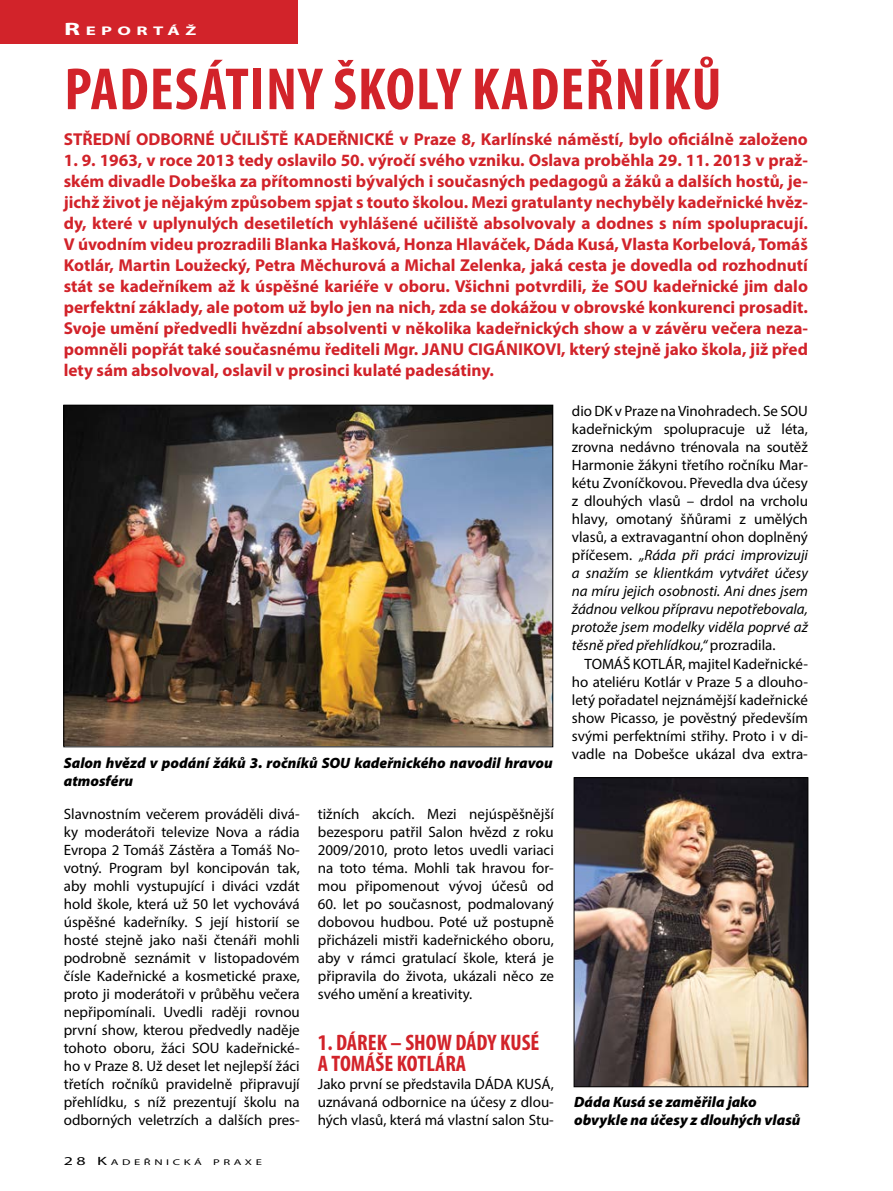
<style>
.page{position:relative;width:893px;height:1191px;background:#fff}
.page>*{position:absolute;margin:0;border:0;box-sizing:border-box;transform-origin:0 0}
.t1{font:700 condensed 60px "Myriad Pro";letter-spacing:.02em;color:#d2232a}
.t2{font:700 condensed 22.5px/21px "Myriad Pro";color:#d2232a}
.t3{font:700 17.25px/21px "Myriad Pro";color:#d2232a;text-align:justify}
.t4{font:15px/18px "Myriad Pro";color:#000;text-align:justify}
.t5{font:italic 900 15px/18px "Myriad Pro";color:#000}
.t6{font:700 12.6px "Myriad Pro";letter-spacing:.285em;color:#fff;scale:1.5 1}
.t7{font:8.4px "Myriad Pro";letter-spacing:.285em;color:#000;scale:1.5 1}
.s1{font-size:18px}
.s2{font-size:12px}
.s3{font-style:italic}
</style>
<div class="page">
<div style="left:0;top:0;width:298px;height:44px;background:#d2232a"></div>
<img style="left:65px;top:407px;width:486px;height:338px">
<img style="left:576px;top:779px;width:230px;height:306px">
<div style="left:574px;top:777px;width:234px;height:310px;border:1px solid #000"></div>
<p class="t6" style="left:64px;top:23px;width:90px"><span class="s1">r</span>EPORTÁŽ</p>
<h1 class="t1" style="left:64px;top:52px;width:659px">PADESÁTINY ŠKOLY KADEŘNÍKŮ</h1>
<p class="t3" style="left:64px;top:128px;width:746px">STŘEDNÍ ODBORNÉ UČILIŠTĚ KADEŘNICKÉ v Praze 8, Karlínské náměstí, bylo oficiálně založeno</p>
<p class="t3" style="left:64px;top:149px;width:746px">1. 9. 1963, v roce 2013 tedy oslavilo 50. výročí svého vzniku. Oslava proběhla 29. 11. 2013 v praž&shy;ském divadle Dobeška za přítomnosti bývalých i současných pedagogů a žáků a dalších hostů, je&shy;jichž život je nějakým způsobem spjat s touto školou. Mezi gratulanty nechyběly kadeřnické hvěz&shy;dy, které v uplynulých desetiletích vyhlášené učiliště absolvovaly a dodnes s ním spolupracují.<br>V úvodním videu prozradili Blanka Hašková, Honza Hlaváček, Dáda Kusá, Vlasta Korbelová, Tomáš Kotlár, Martin Loužecký, Petra Měchurová a Michal Zelenka, jaká cesta je dovedla od rozhodnutí stát se kadeřníkem až k úspěšné kariéře v oboru. Všichni potvrdili, že SOU kadeřnické jim dalo perfektní základy, ale potom už bylo jen na nich, zda se dokážou v obrovské konkurenci prosadit.<br>Svoje umění předvedli hvězdní absolventi v několika kadeřnických show a v závěru večera neza&shy;pomněli popřát také současnému řediteli Mgr. JANU CIGÁNIKOVI, který stejně jako škola, již před lety sám absolvoval, oslavil v prosinci kulaté padesátiny.</p>
<p class="t5" style="left:64px;top:753px;width:490px">Salon hvězd v podání žáků 3. ročníků SOU kadeřnického navodil hravou atmosféru</p>
<p class="t4" style="left:64px;top:804px;width:238px">Slavnostním večerem prováděli divá&shy;ky moderátoři televize Nova a rádia Evropa 2 Tomáš Zástěra a Tomáš No&shy;votný. Program byl koncipován tak, aby mohli vystupující i diváci vzdát hold škole, která už 50 let vychovává úspěšné kadeřníky. S její historií se hosté stejně jako naši čtenáři mohli podrobně seznámit v listopadovém čísle Kadeřnické a kosmetické praxe, proto ji moderátoři v průběhu večera nepřipomínali. Uvedli raději rovnou první show, kterou předvedly naděje tohoto oboru, žáci SOU kadeřnické&shy;ho v Praze 8. Už deset let nejlepší žáci třetích ročníků pravidelně připravují přehlídku, s níž prezentují školu na odborných veletrzích a dalších pres-</p>
<p class="t4" style="left:318px;top:804px;width:238px">tižních akcích. Mezi nejúspěšnější bezesporu patřil Salon hvězd z roku 2009/2010, proto letos uvedli variaci na toto téma. Mohli tak hravou for&shy;mou připomenout vývoj účesů od</p>
<p class="t4" style="left:318px;top:894px;width:238px">60. let po současnost, podmalovaný dobovou hudbou. Poté už postupně přicházeli mistři kadeřnického oboru, aby v rámci gratulací škole, která je připravila do života, ukázali něco ze svého umění a kreativity.</p>
<h2 class="t2" style="left:318px;top:1031px;width:223px">1. DÁREK – SHOW DÁDY KUSÉ<br>A TOMÁŠE KOTLÁRA</h2>
<p class="t4" style="left:318px;top:1074px;width:238px">Jako první se představila DÁDA KUSÁ, uznávaná odbornice na účesy z dlou&shy;hých vlasů, která má vlastní salon Stu-</p>
<p class="t7" style="left:64px;top:1157px;width:94px"><span class="s2">28 K</span>ADEŘNICKÁ</p>
<p class="t7" style="left:213px;top:1157px;width:34px">PRAXE</p>
<p class="t4" style="left:572px;top:402px;width:238px">dio DK v Praze na Vinohradech. Se SOU kadeřnickým spolupracuje už léta, zrovna nedávno trénovala na soutěž Harmonie žákyni třetího ročníku Mar&shy;kétu Zvoníčkovou. Převedla dva účesy z dlouhých vlasů – drdol na vrcholu hlavy, omotaný šňůrami z umělých vlasů, a extravagantní ohon doplněný příčesem. <span class="s3">„Ráda při práci improvizuji a snažím se klientkám vytvářet účesy na míru jejich osobnosti. Ani dnes jsem žádnou velkou přípravu nepotřebovala, protože jsem modelky viděla poprvé až těsně před přehlídkou,“</span> prozradila.</p>
<p class="t4" style="left:572px;top:654px;width:238px;text-indent:13px">TOMÁŠ KOTLÁR, majitel Kadeřnické&shy;ho ateliéru Kotlár v Praze 5 a dlouho&shy;letý pořadatel nejznámější kadeřnické show Picasso, je pověstný především svými perfektními střihy. Proto i v di&shy;vadle na Dobešce ukázal dva extra-</p>
<p class="t5" style="left:574px;top:1091px;width:228px">Dáda Kusá se zaměřila jako obvykle na účesy z dlouhých vlasů</p>
</div>
